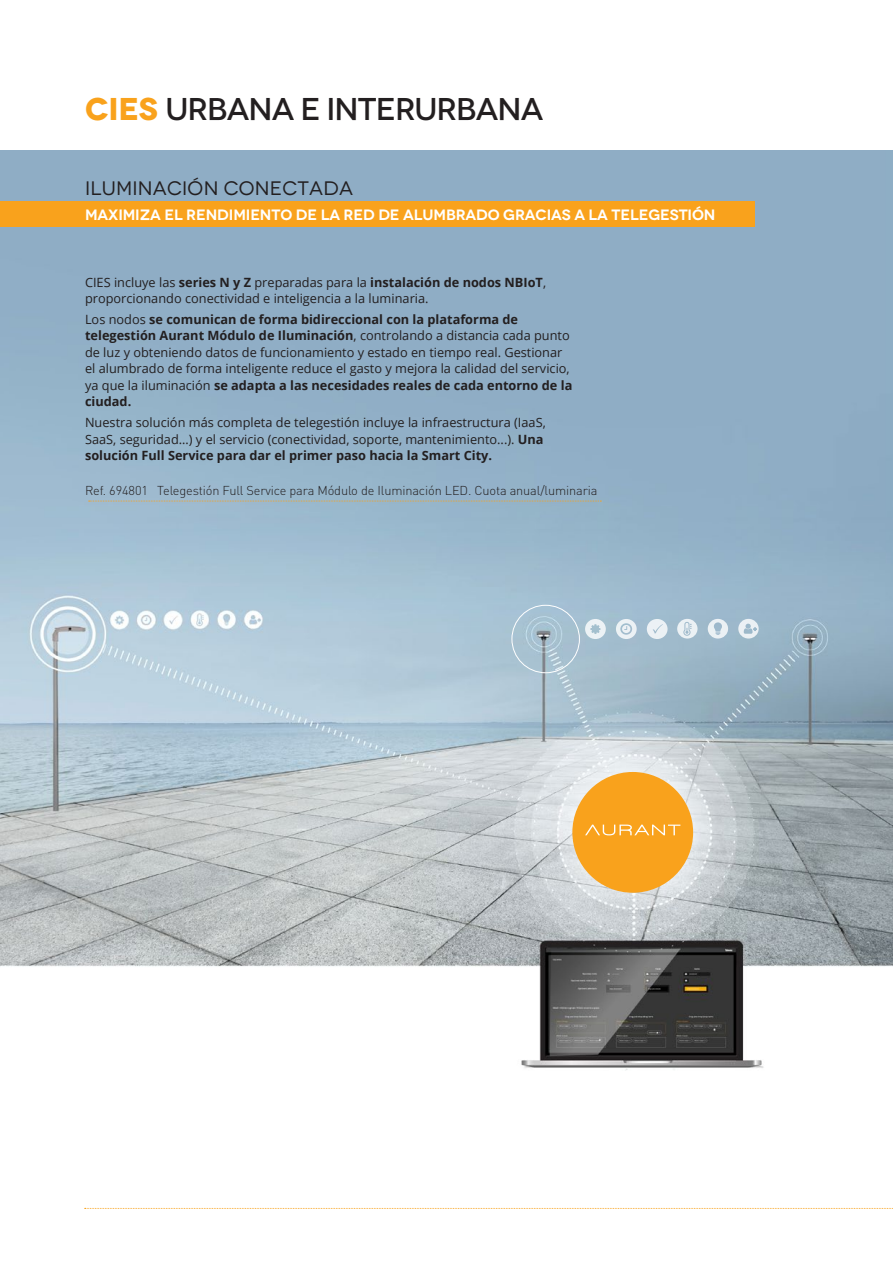
<style>
.page{position:relative;width:893px;height:1263px;background:#fff}
.page>*{position:absolute;margin:0;border:0;box-sizing:border-box;transform-origin:0 0}
.t1{font:500 expanded 31.5px "Novecento";letter-spacing:-.03em;color:#231f20}
.t2{font:expanded 19.5px "Novecento";letter-spacing:.01em;color:#231f20}
.t3{font:600 expanded 15px "Novecento";letter-spacing:-.01em;color:#fff}
.Cuerpo_de_texto{font:12.75px/16.5px "Open Sans";color:#231f20}
.t4{font:300 12.75px "DIN Pro";letter-spacing:-.01em;color:#231f20}
.s1{font-weight:700;color:#f9a21c}
.s2{font-weight:700}
</style>
<div class="page">
<img style="left:0;top:151px;width:893px;height:920px">
<div style="left:0;top:201px;width:754px;height:26px;background:#f9a21c"></div>
<div style="left:511px;top:605px;width:69px;height:68px;border:1px solid #fff;border-radius:50%"></div>
<svg style="left:616px;top:619px;width:21px;height:20px"></svg>
<svg style="left:585px;top:619px;width:21px;height:20px"></svg>
<svg style="left:647px;top:619px;width:21px;height:20px"></svg>
<svg style="left:677px;top:619px;width:20px;height:19px"></svg>
<svg style="left:708px;top:619px;width:20px;height:19px"></svg>
<svg style="left:738px;top:619px;width:23px;height:19px"></svg>
<svg style="left:89px;top:501px;width:512px;height:1px"></svg>
<div style="left:572px;top:772px;width:121px;height:121px;background:#f9a21c;border-radius:50%"></div>
<svg style="left:585px;top:825px;width:95px;height:10px"></svg>
<svg style="left:85px;top:1208px;width:808px;height:1px"></svg>
<p class="t1" style="left:85px;top:90px;width:460px"><span class="s1">CIES</span> URBANA E INTERURBANA</p>
<p class="t2" style="left:85px;top:177px;width:270px">ILUMINACIÓN CONECTADA</p>
<p class="t3" style="left:85px;top:206px;width:632px">MAXIMIZA EL RENDIMIENTO DE LA RED DE ALUMBRADO GRACIAS A LA TELEGESTIÓN</p>
<p class="Cuerpo_de_texto" style="left:85px;top:273px;width:463px">CIES incluye las <span class="s2">series N y Z</span> preparadas para la <span class="s2">instalación de nodos NBIoT</span>, proporcionando conectividad e inteligencia a la luminaria.</p>
<p class="Cuerpo_de_texto" style="left:85px;top:311px;width:489px">Los nodos <span class="s2">se comunican de forma bidireccional con la plataforma de telegestión Aurant Módulo de Iluminación</span>, controlando a distancia cada punto de luz y obteniendo datos de funcionamiento y estado en tiempo real. Gestionar el alumbrado de forma inteligente reduce el gasto y mejora la calidad del servicio, ya que la iluminación <span class="s2">se adapta a las necesidades reales de cada entorno de la ciudad.</span></p>
<p class="Cuerpo_de_texto" style="left:85px;top:414px;width:462px">Nuestra solución más completa de telegestión incluye la infraestructura (IaaS,<br>SaaS, seguridad…) y el servicio (conectividad, soporte, mantenimiento...). <span class="s2">Una solución Full Service para dar el primer paso hacia la Smart City.</span></p>
<p class="t4" style="left:85px;top:482px;width:514px">Ref. 694801 Telegestión Full Service para Módulo de Iluminación LED. Cuota anual/luminaria</p>
</div>
